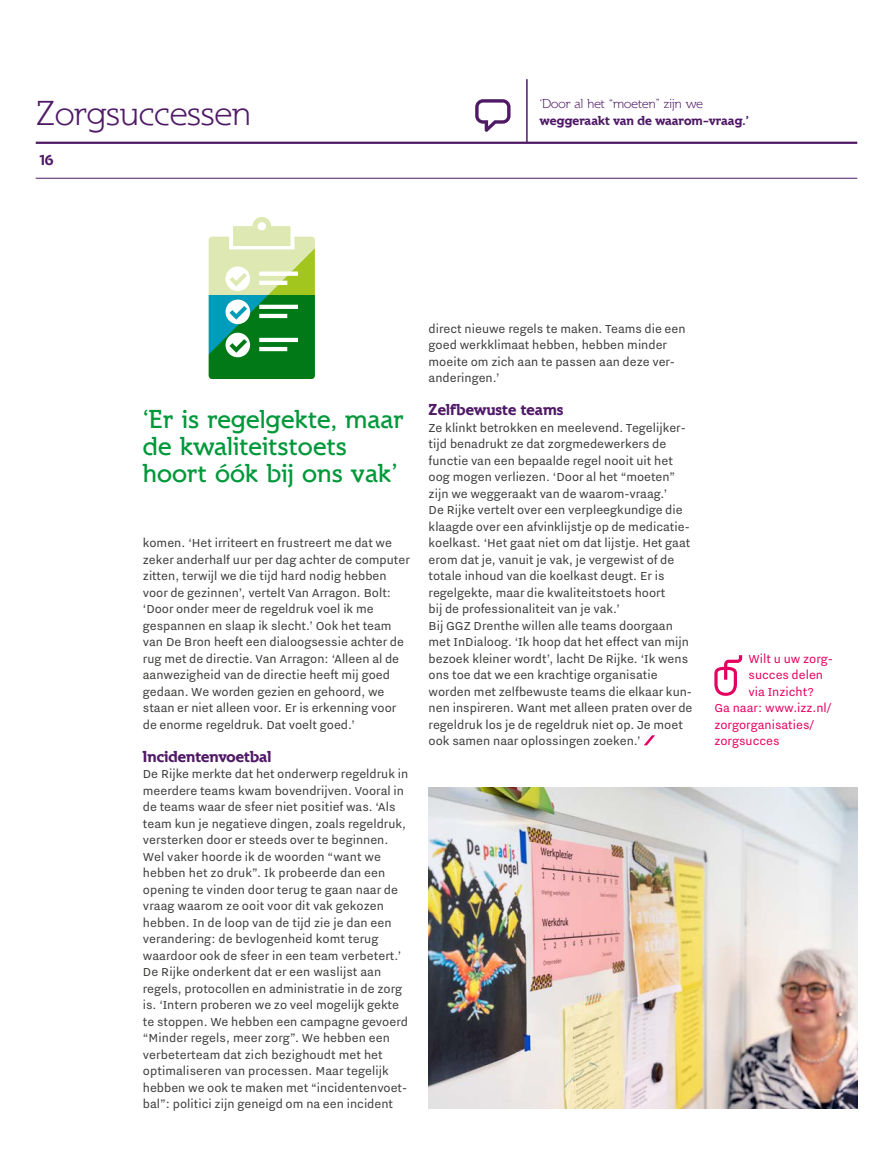
<style>
.page{position:relative;width:893px;height:1161px;background:#fff}
.page>*{position:absolute;margin:0;border:0;box-sizing:border-box;transform-origin:0 0}
.t1{font:300 36px "Spartacus";color:#4f1966}
.t2{font:500 27px/27px "Spartacus";color:#00983a}
.t3{font:700 16.5px "Spartacus";color:#4f1966}
.t4{font:700 15px "Spartacus";color:#4f1966}
.t5{font:14.25px/16.5px "Nitti Grotesk";color:#3c3c3b}
.t6{font:14.25px "Nitti Grotesk";color:#e60060}
.t7{font:700 13.5px "Spartacus";color:#4f1966}
.t8{font:300 13.5px "Spartacus";color:#4f1966}
</style>
<div class="page">
<hr style="left:526px;top:79px;width:2px;height:63px;background:#4f1966">
<svg style="left:644px;top:735px;width:11px;height:10px"></svg>
<svg style="left:475px;top:99px;width:36px;height:33px"></svg>
<img style="left:429px;top:787px;width:428px;height:321px">
<svg style="left:209px;top:217px;width:106px;height:162px"></svg>
<svg style="left:714px;top:655px;width:28px;height:41px"></svg>
<hr style="left:36px;top:142px;width:821px;height:2px;background:#4f1966">
<hr style="left:36px;top:178px;width:821px;height:1px;background:#4f1966">
<h1 class="t1" style="left:36px;top:93px;width:217px">Zorgsuccessen</h1>
<p class="t4" style="left:40px;top:152px;width:15px">16</p>
<p class="t8" style="left:540px;top:96px;width:165px">‘Door al het “moeten” zijn we</p>
<p class="t7" style="left:540px;top:113px;width:210px">weggeraakt van de waarom-vraag.’</p>
<h2 class="t2" style="left:143px;top:406px;width:263px">‘Er is regelgekte, maar de kwaliteitstoets hoort òòk bij ons vak’</h2>
<p class="t5" style="left:143px;top:534px;width:269px">komen. ‘Het irriteert en frustreert me dat we zeker anderhalf uur per dag achter de computer zitten, terwijl we die tijd hard nodig hebben voor de gezinnen’, vertelt Van Arragon. Bolt: ‘Door onder meer de regeldruk voel ik me gespannen en slaap ik slecht.’ Ook het team van De Bron heeft een dialoogsessie achter de rug met de directie. Van Arragon: ‘Alleen al de aanwezigheid van de directie heeft mij goed gedaan. We worden gezien en gehoord, we staan er niet alleen voor. Er is erkenning voor de enorme regeldruk. Dat voelt goed.’</p>
<p class="t3" style="left:143px;top:747px;width:130px">Incidentenvoetbal</p>
<p class="t5" style="left:143px;top:765px;width:267px">De Rijke merkte dat het onderwerp regeldruk in meerdere teams kwam bovendrijven. Vooral in de teams waar de sfeer niet positief was. ‘Als team kun je negatieve dingen, zoals regeldruk, versterken door er steeds over te beginnen.<br>Wel vaker hoorde ik de woorden “want we hebben het zo druk”. Ik probeerde dan een opening te vinden door terug te gaan naar de vraag waarom ze ooit voor dit vak gekozen hebben. In de loop van de tijd zie je dan een verandering: de bevlogenheid komt terug waardoor ook de sfeer in een team verbetert.’ De Rijke onderkent dat er een waslijst aan regels, protocollen en administratie in de zorg is. ‘Intern proberen we zo veel mogelijk gekte te stoppen. We hebben een campagne gevoerd “Minder regels, meer zorg”. We hebben een verbeterteam dat zich bezighoudt met het optimaliseren van processen. Maar tegelijk hebben we ook te maken met “incidentenvoet&shy;bal”: politici zijn geneigd om na een incident</p>
<p class="t5" style="left:429px;top:320px;width:258px">direct nieuwe regels te maken. Teams die een goed werkklimaat hebben, hebben minder moeite om zich aan te passen aan deze ver&shy;anderingen.’</p>
<p class="t3" style="left:429px;top:401px;width:136px">Zelfbewuste teams</p>
<p class="t5" style="left:429px;top:419px;width:265px">Ze klinkt betrokken en meelevend. Tegelijker&shy;tijd benadrukt ze dat zorgmedewerkers de functie van een bepaalde regel nooit uit het oog mogen verliezen. ‘Door al het “moeten” zijn we weggeraakt van de waarom-vraag.’<br>De Rijke vertelt over een verpleegkundige die klaagde over een afvinklijstje op de medicatie&shy;koelkast. ‘Het gaat niet om dat lijstje. Het gaat erom dat je, vanuit je vak, je vergewist of de totale inhoud van die koelkast deugt. Er is regelgekte, maar die kwaliteitstoets hoort<br>bij de professionaliteit van je vak.’<br>Bij GGZ Drenthe willen alle teams doorgaan met InDialoog. ‘Ik hoop dat het effect van mijn bezoek kleiner wordt’, lacht De Rijke. ‘Ik wens ons toe dat we een krachtige organisatie worden met zelfbewuste teams die elkaar kun&shy;nen inspireren. Want met alleen praten over de regeldruk los je de regeldruk niet op. Je moet ook samen naar oplossingen zoeken.’</p>
<p class="t6" style="left:748px;top:650px;width:84px">Wilt u uw zorg-</p>
<p class="t6" style="left:748px;top:667px;width:76px">succes delen</p>
<p class="t6" style="left:748px;top:683px;width:67px">via Inzicht?</p>
<p class="t6" style="left:714px;top:700px;width:118px">Ga naar: www.izz.nl/</p>
<p class="t6" style="left:714px;top:716px;width:101px">zorgorganisaties/</p>
<p class="t6" style="left:714px;top:733px;width:67px">zorgsucces</p>
</div>
